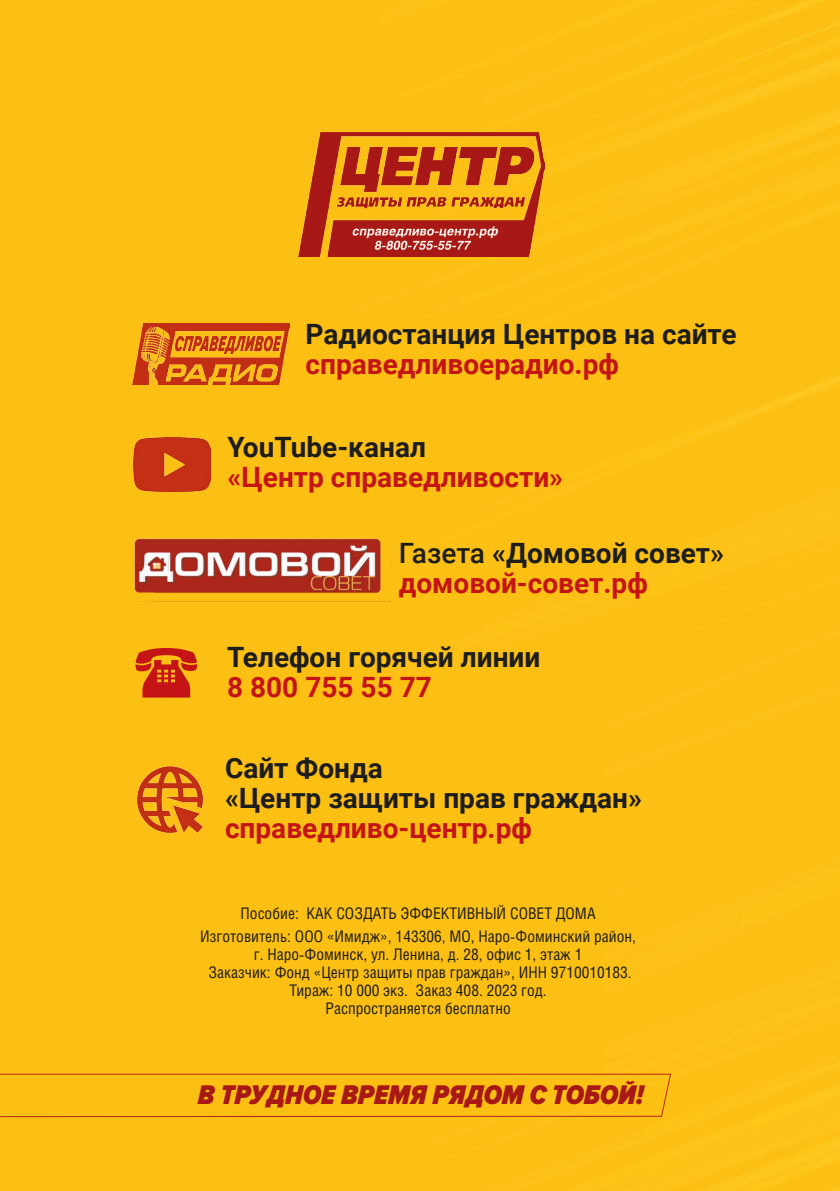
<style>
.page{position:relative;width:840px;height:1191px;background:#fff}
.page>*{position:absolute;margin:0;border:0;box-sizing:border-box;transform-origin:0 0}
.t1{font:700 28px/30px "Roboto";color:#c51415}
.t2{font:700 28px/30px "Roboto";color:#1d1d1b}
.t3{font:italic 900 28px "Proxima Nova Cond";color:#a81815}
.t4{font:16px/18px "Helios Cond C";color:#1d1d1b;text-align:center}
.s1{font-weight:500;color:#1d1d1b}
.s2{color:#1d1d1b}
</style>
<div class="page">
<div style="left:0;top:0;width:839px;height:1191px;background:#fcbf14"></div>
<img style="left:126px;top:755px;width:87px;height:88px">
<img style="left:133px;top:437px;width:77px;height:54px">
<img style="left:132px;top:323px;width:158px;height:61px">
<img style="left:106px;top:519px;width:284px;height:82px">
<img style="left:298px;top:133px;width:246px;height:124px">
<svg style="left:0;top:1073px;width:671px;height:44px;background:#f8b814"></svg>
<div style="left:135px;top:647px;width:62px;height:50px;background:#fcbf14"></div>
<h1 class="t2" style="left:305px;top:318px;width:432px">Радиостанция Центров на сайте</h1>
<h1 class="t1" style="left:305px;top:348px;width:314px">справедливоерадио.рф</h1>
<h1 class="t2" style="left:227px;top:431px;width:200px">YouTube-канал</h1>
<h1 class="t1" style="left:227px;top:461px;width:337px">«Центр справедливости»</h1>
<h1 class="t1" style="left:398px;top:537px;width:327px"><span class="s1">Газета</span> <span class="s2">«Домовой совет» </span>домовой-совет.рф</h1>
<h1 class="t2" style="left:227px;top:641px;width:314px">Телефон горячей линии</h1>
<h1 class="t1" style="left:227px;top:671px;width:206px">8 800 755 55 77</h1>
<h1 class="t2" style="left:225px;top:752px;width:418px">Сайт Фонда<br>«Центр защиты прав граждан»</h1>
<h1 class="t1" style="left:225px;top:812px;width:308px">справедливо-центр.рф</h1>
<p class="t4" style="left:200px;top:901px;width:437px;line-height:23.6px">Пособие: КАК СОЗДАТЬ ЭФФЕКТИВНЫЙ СОВЕТ ДОМА<br>Изготовитель: ООО «Имидж», 143306, МО, Наро-Фоминский район,</p>
<p class="t4" style="left:208px;top:945px;width:424px">г. Наро-Фоминск, ул. Ленина, д. 28, офис 1, этаж 1<br>Заказчик: Фонд «Центр защиты прав граждан», ИНН 9710010183.<br>Тираж: 10 000 экз. Заказ 408. 2023 год.<br>Распространяется бесплатно</p>
<h1 class="t3" style="left:198px;top:1078px;width:447px">в трудное время рядом с тобой!</h1>
</div>
